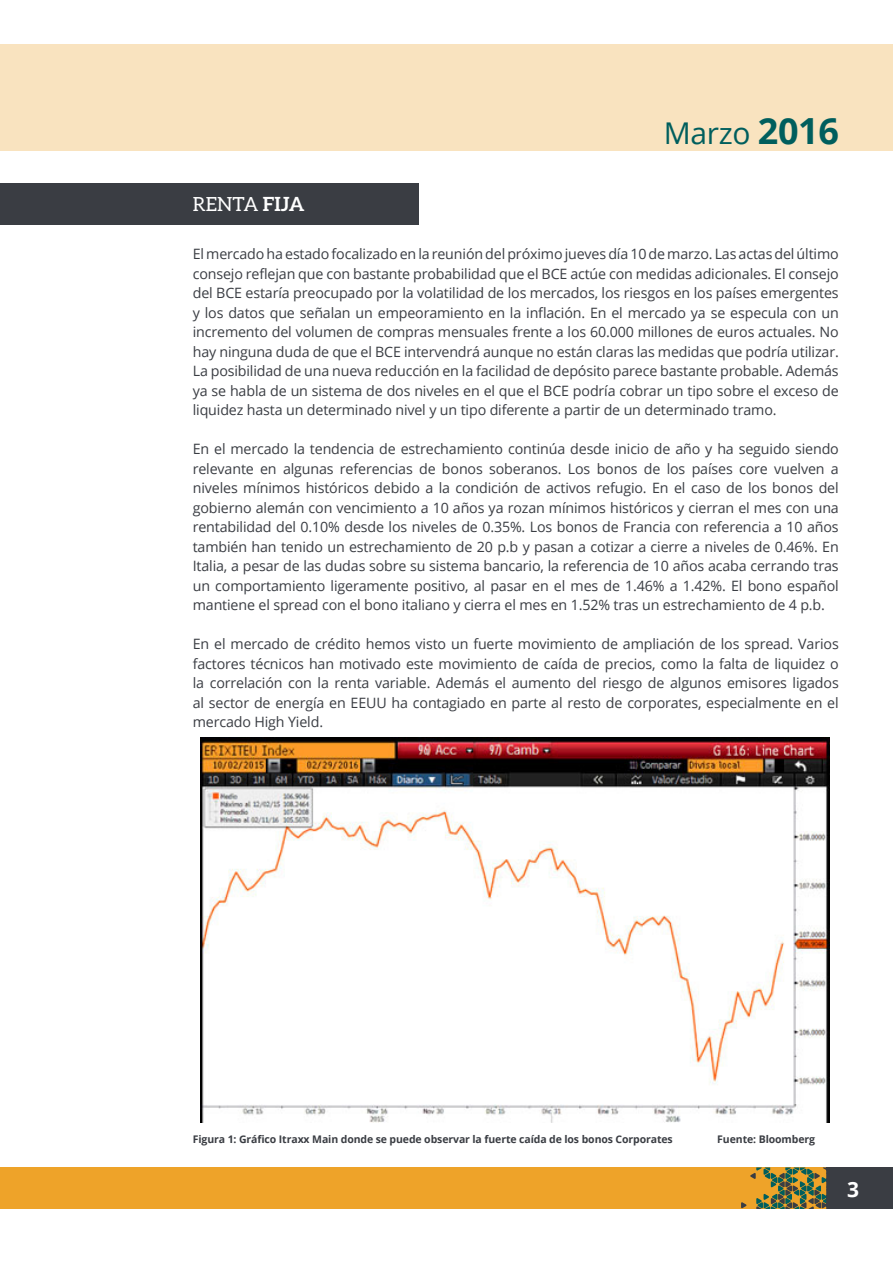
<style>
.page{position:relative;width:893px;height:1263px;background:#fff}
.page>*{position:absolute;margin:0;border:0;box-sizing:border-box;transform-origin:0 0}
.t1{font:30px "Open Sans";letter-spacing:-.01em;color:#005e5d}
.t2{font:700 21px "Open Sans";color:#fff}
.t3{font:19.5px "Aleo";color:#fff}
.t4{font:14.25px/19.5px "Open Sans";letter-spacing:-.01em;color:#3a3d43;text-align:justify}
.t5{font:700 10.5px "Open Sans";letter-spacing:-.01em;color:#3a3d43}
.s1{font-weight:700;font-size:36px}
.s2{font-weight:700}
</style>
<div class="page">
<div style="left:0;top:1167px;width:893px;height:42px;background:#eea329"></div>
<div style="left:826px;top:1167px;width:67px;height:42px;background:#3a3d43"></div>
<svg style="left:741px;top:1167px;width:85px;height:42px"></svg>
<div style="left:0;top:45px;width:893px;height:106px;background:#f9e3bf"></div>
<div style="left:0;top:184px;width:418px;height:41px;background:#3a3d43"></div>
<img style="left:201px;top:737px;width:628px;height:385px">
<p class="t1" style="left:664px;top:113px;width:177px">Marzo <span class="s1">2016</span></p>
<p class="t3" style="left:193px;top:193px;width:113px">RENTA <span class="s2">FIJA</span></p>
<p class="t4" style="left:193px;top:244px;width:648px">El mercado ha estado focalizado en la reunión del próximo jueves día 10 de marzo. Las actas del último consejo reflejan que con bastante probabilidad que el BCE actúe con medidas adicionales. El consejo del BCE estaría preocupado por la volatilidad de los mercados, los riesgos en los países emergentes y los datos que señalan un empeoramiento en la inflación. En el mercado ya se especula con un incremento del volumen de compras mensuales frente a los 60.000 millones de euros actuales. No hay ninguna duda de que el BCE intervendrá aunque no están claras las medidas que podría utilizar.<br>La posibilidad de una nueva reducción en la facilidad de depósito parece bastante probable. Además ya se habla de un sistema de dos niveles en el que el BCE podría cobrar un tipo sobre el exceso de liquidez hasta un determinado nivel y un tipo diferente a partir de un determinado tramo.</p>
<p class="t4" style="left:193px;top:439px;width:648px">En el mercado la tendencia de estrechamiento continúa desde inicio de año y ha seguido siendo relevante en algunas referencias de bonos soberanos. Los bonos de los países core vuelven a niveles mínimos históricos debido a la condición de activos refugio. En el caso de los bonos del gobierno alemán con vencimiento a 10 años ya rozan mínimos históricos y cierran el mes con una rentabilidad del 0.10% desde los niveles de 0.35%. Los bonos de Francia con referencia a 10 años también han tenido un estrechamiento de 20 p.b y pasan a cotizar a cierre a niveles de 0.46%. En Italia, a pesar de las dudas sobre su sistema bancario, la referencia de 10 años acaba cerrando tras un comportamiento ligeramente positivo, al pasar en el mes de 1.46% a 1.42%. El bono español mantiene el spread con el bono italiano y cierra el mes en 1.52% tras un estrechamiento de 4 p.b.</p>
<p class="t4" style="left:193px;top:634px;width:648px">En el mercado de crédito hemos visto un fuerte movimiento de ampliación de los spread. Varios factores técnicos han motivado este movimiento de caída de precios, como la falta de liquidez o la correlación con la renta variable. Además el aumento del riesgo de algunos emisores ligados al sector de energía en EEUU ha contagiado en parte al resto de corporates, especialmente en el mercado High Yield.</p>
<p class="t5" style="left:193px;top:1131px;width:482px">Figura 1: Gráfico Itraxx Main donde se puede observar la fuerte caída de los bonos Corporates</p>
<p class="t5" style="left:717px;top:1131px;width:99px">Fuente: Bloomberg</p>
<p class="t2" style="left:847px;top:1175px;width:13px">3</p>
</div>
